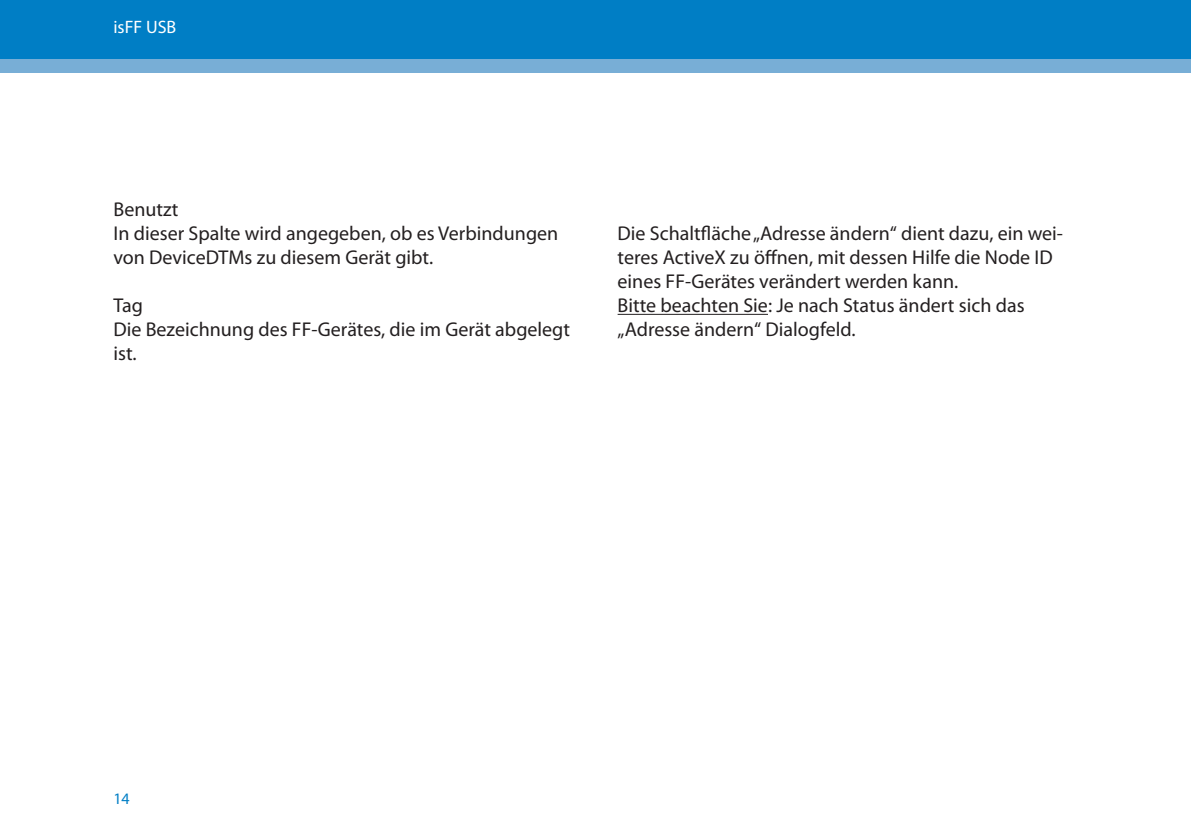
<style>
.page{position:relative;width:1191px;height:840px;background:#fff}
.page>*{position:absolute;margin:0;border:0;box-sizing:border-box;transform-origin:0 0}
.Body{font:20px/24px "Myriad Pro";color:#231f20}
.t1{font:18px "Myriad Pro";color:#fff}
.t2{font:16px "Myriad Pro";color:#007ec5}
</style>
<div class="page">
<div style="left:0;top:0;width:1191px;height:72px;background:#78aed6"></div>
<div style="left:0;top:0;width:1191px;height:58px;background:#007ec5"></div>
<hr style="left:617px;top:314px;width:151px;height:1px;background:#231f20">
<p class="t1" style="left:113px;top:16px;width:64px">isFF USB</p>
<p class="Body" style="left:113px;top:197px;width:66px">Benutzt</p>
<p class="Body" style="left:113px;top:221px;width:446px">In dieser Spalte wird angegeben, ob es Verbindungen von DeviceDTMs zu diesem Gerät gibt.</p>
<p class="Body" style="left:113px;top:293px;width:31px">Tag</p>
<p class="Body" style="left:113px;top:317px;width:458px">Die Bezeichnung des FF-Gerätes, die im Gerät abgelegt ist.</p>
<p class="Body" style="left:617px;top:221px;width:447px">Die Schaltfläche „Adresse ändern“ dient dazu, ein wei&shy;teres ActiveX zu öffnen, mit dessen Hilfe die Node ID eines FF-Gerätes verändert werden kann.</p>
<p class="Body" style="left:617px;top:293px;width:408px">Bitte beachten Sie: Je nach Status ändert sich das „Adresse ändern“ Dialogfeld.</p>
<p class="t2" style="left:113px;top:788px;width:18px">14</p>
</div>
